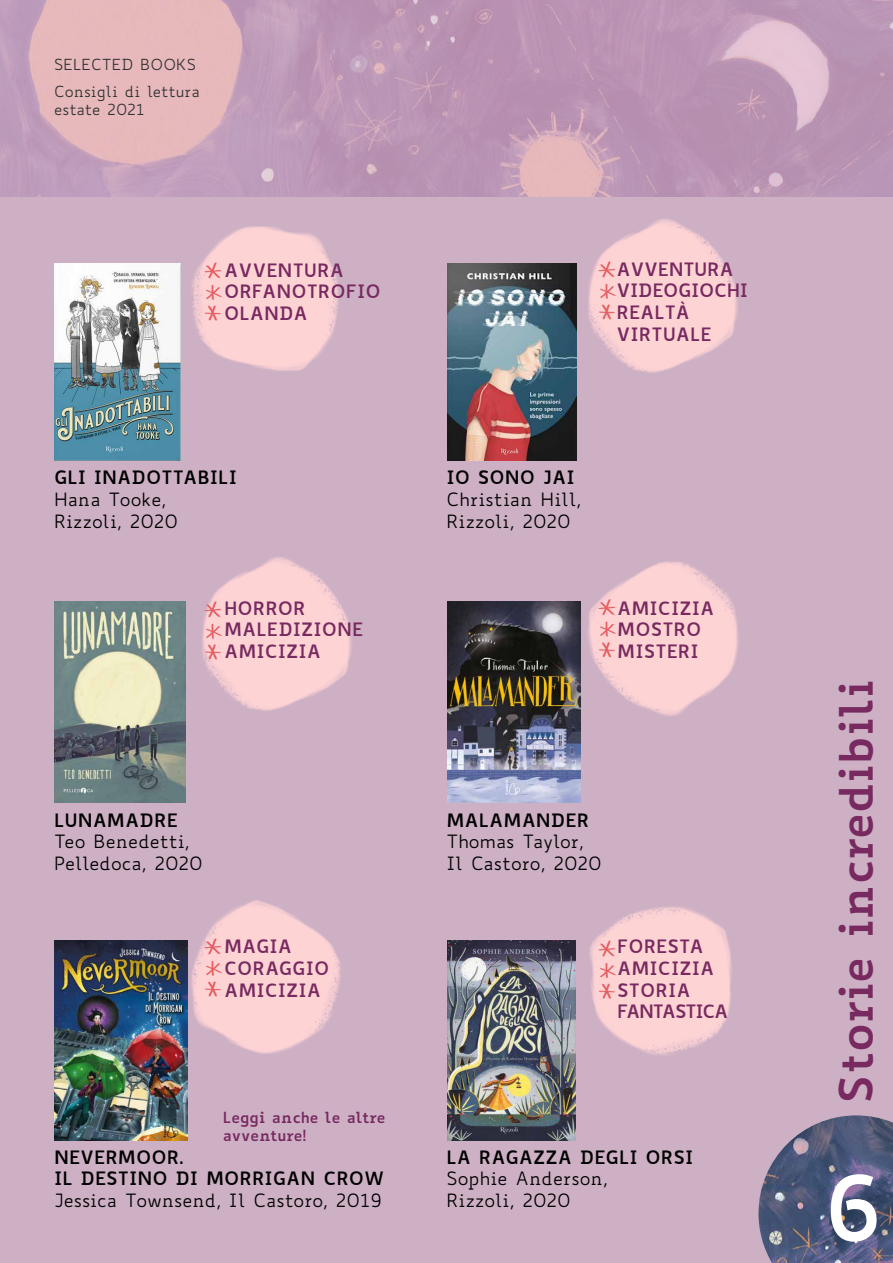
<style>
.page{position:relative;width:893px;height:1263px;background:#fff}
.page>*{position:absolute;margin:0;border:0;box-sizing:border-box;transform-origin:0 0}
.t1{font:700 90px "Biancoenero";color:#fff}
.t2{font:700 45px "Biancoenero";color:#772960}
.t3{font:18px/21.6px "Biancoenero";color:#000}
.t4{font:700 18px/21.6px "Biancoenero";color:#772960}
.t5{font:700 18px/21.6px "Biancoenero";color:#000}
.t6{font:700 18px/21.6px "Biancoenero";letter-spacing:-.02em;color:#772960}
.t7{font:15px/26.8px "Biancoenero";color:#333}
.t8{font:700 15px/18px "Biancoenero";color:#772960}
</style>
<div class="page">
<img style="left:0;top:197px;width:893px;height:1066px">
<img style="left:758px;top:1115px;width:135px;height:148px">
<img style="left:54px;top:263px;width:127px;height:197px">
<img style="left:448px;top:263px;width:128px;height:197px">
<img style="left:54px;top:602px;width:131px;height:201px">
<img style="left:448px;top:601px;width:132px;height:201px">
<img style="left:54px;top:940px;width:133px;height:201px">
<img style="left:448px;top:940px;width:127px;height:201px">
<img style="left:0;top:0;width:893px;height:197px">
<p class="t7" style="left:54px;top:51px;width:147px">SELECTED BOOKS<br>Consigli di lettura</p>
<p class="t7" style="left:54px;top:96px;width:92px">estate 2021</p>
<p class="t4" style="left:224px;top:257px;width:158px">AVVENTURA<br>ORFANOTROFIO<br>OLANDA</p>
<p class="t5" style="left:54px;top:465px;width:184px">GLI INADOTTABILI</p>
<p class="t3" style="left:54px;top:488px;width:126px">Hana Tooke,<br>Rizzoli, 2020</p>
<p class="t4" style="left:224px;top:595px;width:141px">HORROR<br>MALEDIZIONE<br>AMICIZIA</p>
<p class="t5" style="left:54px;top:807px;width:125px">LUNAMADRE</p>
<p class="t3" style="left:54px;top:831px;width:150px">Teo Benedetti,<br>Pelledoca, 2020</p>
<p class="t4" style="left:224px;top:933px;width:107px">MAGIA<br>CORAGGIO<br>AMICIZIA</p>
<p class="t8" style="left:223px;top:1106px;width:164px">Leggi anche le altre avventure!</p>
<p class="t5" style="left:54px;top:1144px;width:332px">NEVERMOOR.<br>IL DESTINO DI MORRIGAN CROW</p>
<p class="t3" style="left:54px;top:1189px;width:329px">Jessica Townsend, Il Castoro, 2019</p>
<p class="t6" style="left:617px;top:256px;width:133px">AVVENTURA<br>VIDEOGIOCHI<br>REALTÀ<br>VIRTUALE</p>
<p class="t5" style="left:446px;top:465px;width:130px">IO SONO JAI</p>
<p class="t3" style="left:446px;top:488px;width:136px">Christian Hill,<br>Rizzoli, 2020</p>
<p class="t4" style="left:617px;top:595px;width:99px">AMICIZIA<br>MOSTRO<br>MISTERI</p>
<p class="t5" style="left:446px;top:807px;width:144px">MALAMANDER</p>
<p class="t3" style="left:446px;top:831px;width:157px">Thomas Taylor,<br>Il Castoro, 2020</p>
<p class="t4" style="left:617px;top:933px;width:113px">FORESTA<br>AMICIZIA<br>STORIA<br>FANTASTICA</p>
<p class="t5" style="left:446px;top:1144px;width:248px">LA RAGAZZA DEGLI ORSI</p>
<p class="t3" style="left:446px;top:1168px;width:163px">Sophie Anderson,<br>Rizzoli, 2020</p>
<h2 class="t2" style="left:817px;top:1103px;width:426px;rotate:-90deg">Storie incredibili</h2>
<h1 class="t1" style="left:825px;top:1130px;width:59px">6</h1>
</div>
